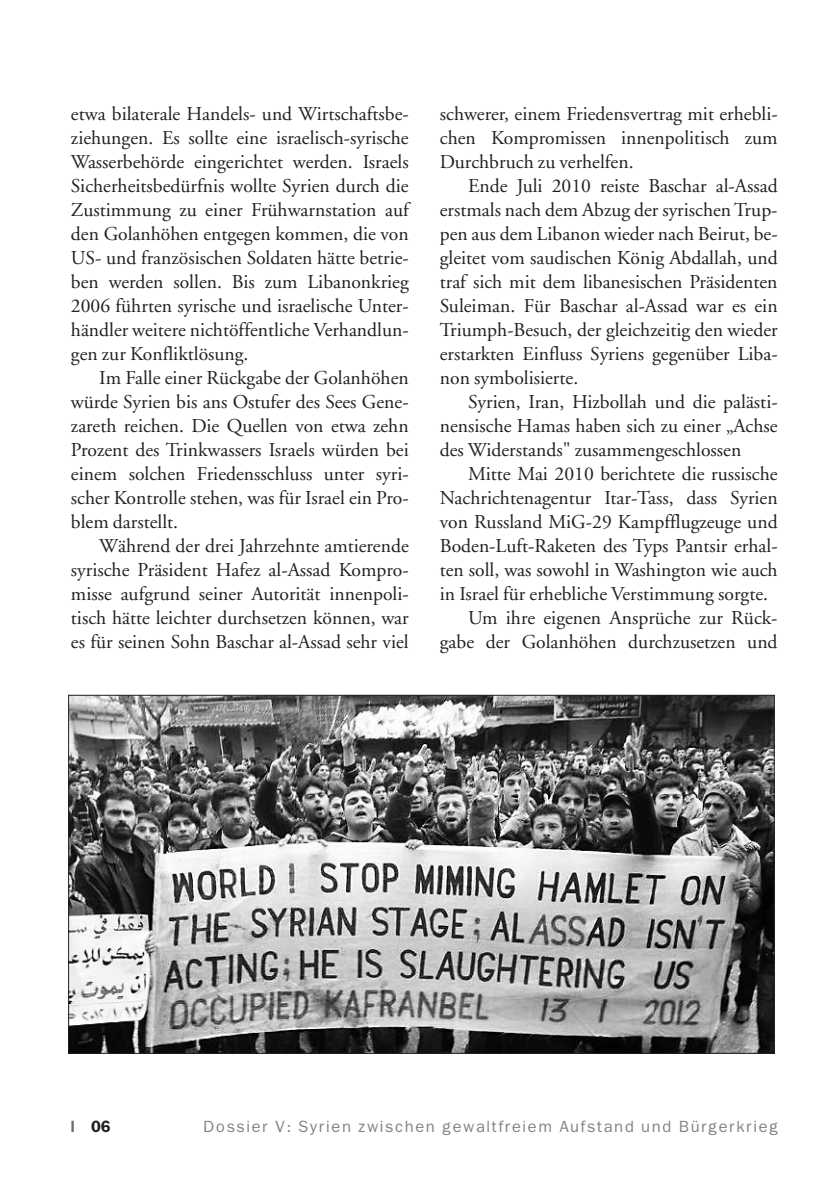
<style>
.page{position:relative;width:840px;height:1191px;background:#fff}
.page>*{position:absolute;margin:0;border:0;box-sizing:border-box;transform-origin:0 0}
.t1{font:19.6px/24px "Adobe Garamond";color:#231f20;text-align:justify}
.t2{font:16px "Franklin ITCBQ";letter-spacing:.135em;color:#808285}
.t3{font:600 16px "Franklin ITCBQ";color:#231f20}
.s1{color:#6c6d70}
</style>
<div class="page">
<img style="left:70px;top:697px;width:702px;height:354px">
<p class="t1" style="left:71px;top:103px;width:339px">etwa bilaterale Handels- und Wirtschaftsbe&shy;ziehungen. Es sollte eine israelisch-syrische Wasserbehörde eingerichtet werden. Israels Sicherheitsbedürfnis wollte Syrien durch die Zustimmung zu einer Frühwarnstation auf den Golanhöhen entgegen kommen, die von US- und französischen Soldaten hätte betrie&shy;ben werden sollen. Bis zum Libanonkrieg 2006 führten syrische und israelische Unter&shy;händler weitere nichtöffentliche Verhandlun&shy;gen zur Konfliktlösung.</p>
<p class="t1" style="left:71px;top:367px;width:339px;text-indent:28px">Im Falle einer Rückgabe der Golanhöhen würde Syrien bis ans Ostufer des Sees Gene&shy;zareth reichen. Die Quellen von etwa zehn Prozent des Trinkwassers Israels würden bei einem solchen Friedensschluss unter syri&shy;scher Kontrolle stehen, was für Israel ein Pro&shy;blem darstellt.</p>
<p class="t1" style="left:71px;top:535px;width:339px;text-indent:28px">Während der drei Jahrzehnte amtierende syrische Präsident Hafez al-Assad Kompro&shy;misse aufgrund seiner Autorität innenpoli&shy;tisch hätte leichter durchsetzen können, war es für seinen Sohn Baschar al-Assad sehr viel</p>
<p class="t1" style="left:439px;top:103px;width:339px">schwerer, einem Friedensvertrag mit erhebli&shy;chen Kompromissen innenpolitisch zum Durchbruch zu verhelfen.</p>
<p class="t1" style="left:439px;top:175px;width:339px;text-indent:28px">Ende Juli 2010 reiste Baschar al-Assad erstmals nach dem Abzug der syrischen Trup&shy;pen aus dem Libanon wieder nach Beirut, be&shy;gleitet vom saudischen König Abdallah, und traf sich mit dem libanesischen Präsidenten Suleiman. Für Baschar al-Assad war es ein Triumph-Besuch, der gleichzeitig den wieder erstarkten Einfluss Syriens gegenüber Liba&shy;non symbolisierte.</p>
<p class="t1" style="left:439px;top:391px;width:339px;text-indent:28px">Syrien, Iran, Hizbollah und die palästi&shy;nensische Hamas haben sich zu einer „Achse des Widerstands" zusammengeschlossen</p>
<p class="t1" style="left:468px;top:463px;width:310px">Mitte Mai 2010 berichtete die russische</p>
<p class="t1" style="left:439px;top:487px;width:339px">Nachrichtenagentur Itar-Tass, dass Syrien</p>
<p class="t1" style="left:439px;top:511px;width:339px">von Russland MiG-29 Kampfflugzeuge und</p>
<p class="t1" style="left:439px;top:535px;width:339px">Boden-Luft-Raketen des Typs Pantsir erhal-</p>
<p class="t1" style="left:439px;top:559px;width:339px">ten soll, was sowohl in Washington wie auch</p>
<p class="t1" style="left:439px;top:583px;width:329px">in Israel für erhebliche Verstimmung sorgte.</p>
<p class="t1" style="left:468px;top:607px;width:311px">Um ihre eigenen Ansprüche zur Rück-</p>
<p class="t1" style="left:439px;top:631px;width:339px">gabe der Golanhöhen durchzusetzen und</p>
<p class="t3" style="left:71px;top:1117px;width:41px"><span class="s1">l</span> 06</p>
<p class="t2" style="left:203px;top:1117px;width:575px">Dossier V: Syrien zwischen gewaltfreiem Aufstand und Bürgerkrieg</p>
</div>
